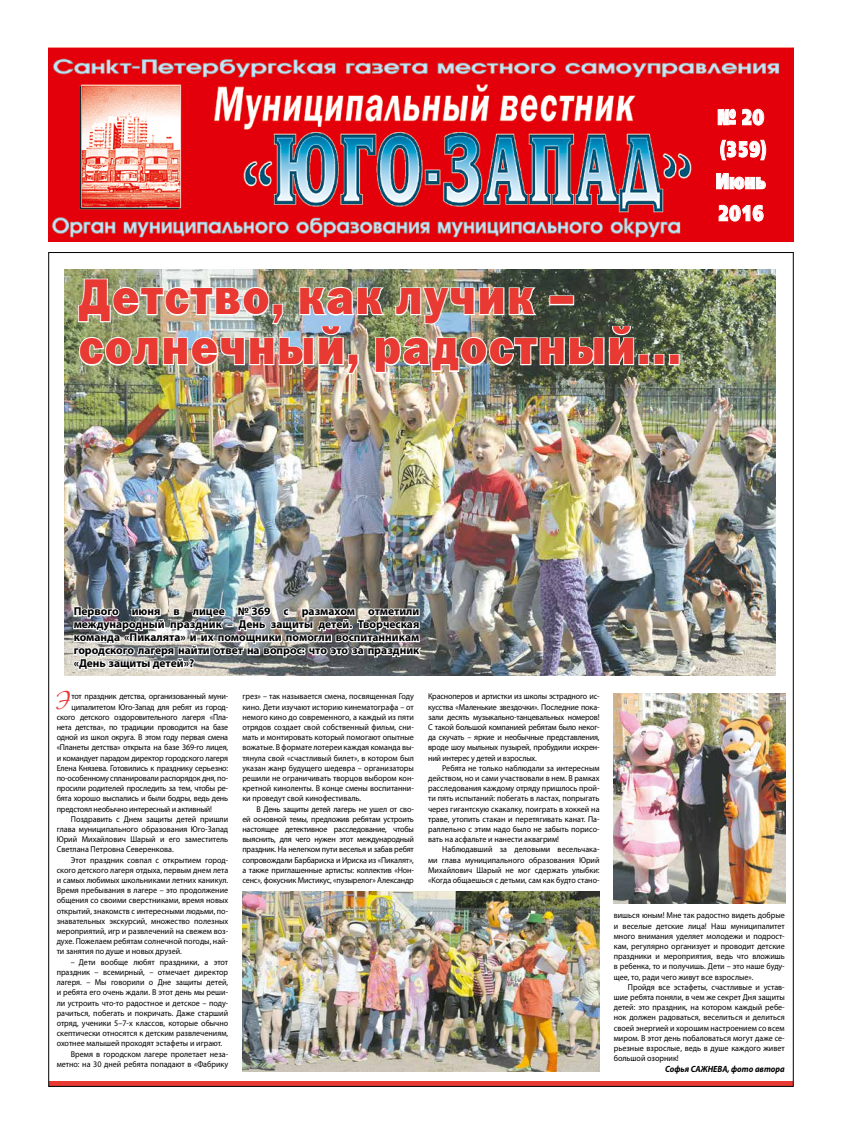
<style>
.page{position:relative;width:842px;height:1134px;background:#fff}
.page>*{position:absolute;margin:0;border:0;box-sizing:border-box;transform-origin:0 0}
.t1{font:50.4px/50px "Franklin Gothic Heavy C";letter-spacing:.03em;color:#e83a33;scale:.91 1}
.t2{font:26px "Adventure";color:#e83a33;scale:.94 1}
.t3{font:21.7px/32px "Free Set Black C";letter-spacing:.01em;color:#fff;text-align:justify;scale:.71 1}
.t4{font:700 11.5px/13px "Myriad Pro";color:#000;text-align:justify}
.t5{font:italic 700 9px "Myriad Pro";color:#000;scale:.92 1}
.t6{font:8.5px/10.2px "Myriad Pro";letter-spacing:-.005em;color:#000;text-align:justify;scale:.95 1}
</style>
<div class="page">
<img style="left:48px;top:47px;width:745px;height:194px">
<div style="left:49px;top:1081px;width:744px;height:5px;background:#e83a33"></div>
<img style="left:65px;top:270px;width:711px;height:405px">
<div style="left:684px;top:197px;width:102px;height:44px;background:#e3000b"></div>
<div style="left:697px;top:102px;width:87px;height:125px;background:#e3000b"></div>
<svg style="left:718px;top:109px;width:18px;height:16px"></svg>
<svg style="left:742px;top:109px;width:22px;height:17px"></svg>
<svg style="left:720px;top:140px;width:46px;height:20px"></svg>
<svg style="left:716px;top:173px;width:50px;height:17px"></svg>
<svg style="left:719px;top:205px;width:45px;height:17px"></svg>
<img style="left:77px;top:274px;width:604px;height:101px">
<img style="left:614px;top:693px;width:171px;height:211px">
<img style="left:242px;top:891px;width:358px;height:180px">
<img style="left:64px;top:516px;width:360px;height:160px">
<h1 class="t1" style="left:79px;top:271px;width:663px">Детство, как лучик – солнечный, радостный…</h1>
<h3 class="t3" style="left:716px;top:101px;width:73px">№ 20 (359)<br>Июнь 2016</h3>
<p class="t4" style="left:74px;top:604px;width:347px">Первого июня в лицее № 369 с размахом отметили международный праздник – День защиты детей. Творческая команда «Пикалята» и их помощники помогли воспитанникам городского лагеря найти ответ на вопрос: что это за праздник «День защиты детей»?</p>
<h2 class="t2" style="left:56px;top:685px;width:16px">Э</h2>
<p class="t6" style="left:71px;top:691px;width:167px">тот праздник детства, организованный муни-</p>
<p class="t6" style="left:71px;top:701px;width:167px">ципалитетом Юго-Запад для ребят из город-</p>
<p class="t6" style="left:57px;top:712px;width:182px">ского детского оздоровительного лагеря «Пла-</p>
<p class="t6" style="left:57px;top:722px;width:182px">нета детства», по традиции проводится на базе</p>
<p class="t6" style="left:57px;top:732px;width:182px">одной из школ округа. В этом году первая смена</p>
<p class="t6" style="left:57px;top:742px;width:182px">«Планеты детства» открыта на базе 369-го лицея,</p>
<p class="t6" style="left:57px;top:752px;width:182px">и командует парадом директор городского лагеря</p>
<p class="t6" style="left:57px;top:763px;width:182px">Елена Князева. Готовились к празднику серьезно:</p>
<p class="t6" style="left:57px;top:773px;width:182px">по-особенному спланировали распорядок дня, по-</p>
<p class="t6" style="left:57px;top:783px;width:182px">просили родителей проследить за тем, чтобы ре-</p>
<p class="t6" style="left:57px;top:793px;width:182px">бята хорошо выспались и были бодры, ведь день</p>
<p class="t6" style="left:57px;top:803px;width:165px">предстоял необычно интересный и активный!</p>
<p class="t6" style="left:71px;top:814px;width:167px">Поздравить с Днем защиты детей пришли</p>
<p class="t6" style="left:57px;top:824px;width:182px">глава муниципального образования Юго-Запад</p>
<p class="t6" style="left:57px;top:834px;width:182px">Юрий Михайлович Шарый и его заместитель</p>
<p class="t6" style="left:57px;top:844px;width:125px">Светлана Петровна Северенкова.</p>
<p class="t6" style="left:71px;top:854px;width:167px">Этот праздник совпал с открытием город-</p>
<p class="t6" style="left:57px;top:865px;width:182px">ского детского лагеря отдыха, первым днем лета</p>
<p class="t6" style="left:57px;top:875px;width:182px">и самых любимых школьниками летних каникул.</p>
<p class="t6" style="left:57px;top:885px;width:182px">Время пребывания в лагере – это продолжение</p>
<p class="t6" style="left:57px;top:895px;width:182px">общения со своими сверстниками, время новых</p>
<p class="t6" style="left:57px;top:905px;width:182px">открытий, знакомств с интересными людьми, по-</p>
<p class="t6" style="left:57px;top:916px;width:182px">знавательных экскурсий, множество полезных</p>
<p class="t6" style="left:57px;top:926px;width:182px">мероприятий, игр и развлечений на свежем воз-</p>
<p class="t6" style="left:57px;top:936px;width:182px">духе. Пожелаем ребятам солнечной погоды, най-</p>
<p class="t6" style="left:57px;top:946px;width:133px">ти занятия по душе и новых друзей.</p>
<p class="t6" style="left:71px;top:956px;width:167px">– Дети вообще любят праздники, а этот</p>
<p class="t6" style="left:57px;top:967px;width:182px">праздник – всемирный, – отмечает директор</p>
<p class="t6" style="left:57px;top:977px;width:182px">лагеря. – Мы говорили о Дне защиты детей,</p>
<p class="t6" style="left:57px;top:987px;width:182px">и ребята его очень ждали. В этот день мы реши-</p>
<p class="t6" style="left:57px;top:997px;width:182px">ли устроить что-то радостное и детское – поду-</p>
<p class="t6" style="left:57px;top:1007px;width:182px">рачиться, побегать и покричать. Даже старший</p>
<p class="t6" style="left:57px;top:1018px;width:182px">отряд, ученики 5–7-х классов, которые обычно</p>
<p class="t6" style="left:57px;top:1028px;width:182px">скептически относятся к детским развлечениям,</p>
<p class="t6" style="left:57px;top:1038px;width:176px">охотнее малышей проходят эстафеты и играют.</p>
<p class="t6" style="left:71px;top:1048px;width:167px">Время в городском лагере пролетает неза-</p>
<p class="t6" style="left:57px;top:1058px;width:182px">метно: на 30 дней ребята попадают в «Фабрику</p>
<p class="t6" style="left:242px;top:691px;width:182px">грез» – так называется смена, посвященная Году кино. Дети изучают историю кинематографа – от немого кино до современного, а каждый из пяти отрядов создает свой собственный фильм, сни&shy;мать и монтировать который помогают опытные вожатые. В формате лотереи каждая команда вы&shy;тянула свой «счастливый билет», в котором был указан жанр будущего шедевра – организаторы решили не ограничивать творцов выбором кон&shy;кретной киноленты. В конце смены воспитанни&shy;ки проведут свой кинофестиваль.</p>
<p class="t6" style="left:242px;top:803px;width:182px;text-indent:14px">В День защиты детей лагерь не ушел от сво&shy;ей основной темы, предложив ребятам устроить настоящее детективное расследование, чтобы выяснить, для чего нужен этот международный праздник. На нелегком пути веселья и забав ребят сопровождали Барбариска и Ириска из «Пикалят», а также приглашенные артисты: коллектив «Нон&shy;сенс», фокусник Мистикус, «пузырелог» Александр</p>
<p class="t6" style="left:428px;top:691px;width:182px">Красноперов и артистки из школы эстрадного ис&shy;кусства «Маленькие звездочки». Последние пока&shy;зали десять музыкально-танцевальных номеров!<br>С такой большой компанией ребятам было неког&shy;да скучать – яркие и необычные представления, вроде шоу мыльных пузырей, пробудили искрен&shy;ний интерес у детей и взрослых.</p>
<p class="t6" style="left:428px;top:763px;width:182px;text-indent:14px">Ребята не только наблюдали за интересным действом, но и сами участвовали в нем. В рамках расследования каждому отряду пришлось прой&shy;ти пять испытаний: побегать в ластах, попрыгать через гигантскую скакалку, поиграть в хоккей на траве, утопить стакан и перетягивать канат. Па&shy;раллельно с этим надо было не забыть порисо&shy;вать на асфальте и нанести аквагрим!</p>
<p class="t6" style="left:428px;top:844px;width:182px;text-indent:14px">Наблюдавший за деловыми весельчака&shy;ми глава муниципального образования Юрий Михайлович Шарый не мог сдержать улыбки: «Когда общаешься с детьми, сам как будто стано-</p>
<p class="t6" style="left:614px;top:910px;width:182px">вишься юным! Мне так радостно видеть добрые и веселые детские лица! Наш муниципалитет много внимания уделяет молодежи и подрост&shy;кам, регулярно организует и проводит детские праздники и мероприятия, ведь что вложишь в ребенка, то и получишь. Дети – это наше буду&shy;щее, то, ради чего живут все взрослые».</p>
<p class="t6" style="left:614px;top:982px;width:182px;text-indent:14px">Пройдя все эстафеты, счастливые и устав&shy;шие ребята поняли, в чем же секрет Дня защиты детей: это праздник, на котором каждый ребе&shy;нок должен радоваться, веселиться и делиться своей энергией и хорошим настроением со всем миром. В этот день побаловаться могут даже се&shy;рьезные взрослые, ведь в душе каждого живет большой озорник!</p>
<p class="t5" style="left:665px;top:1063px;width:132px">Софья САЖНЕВА, фото автора</p>
</div>
